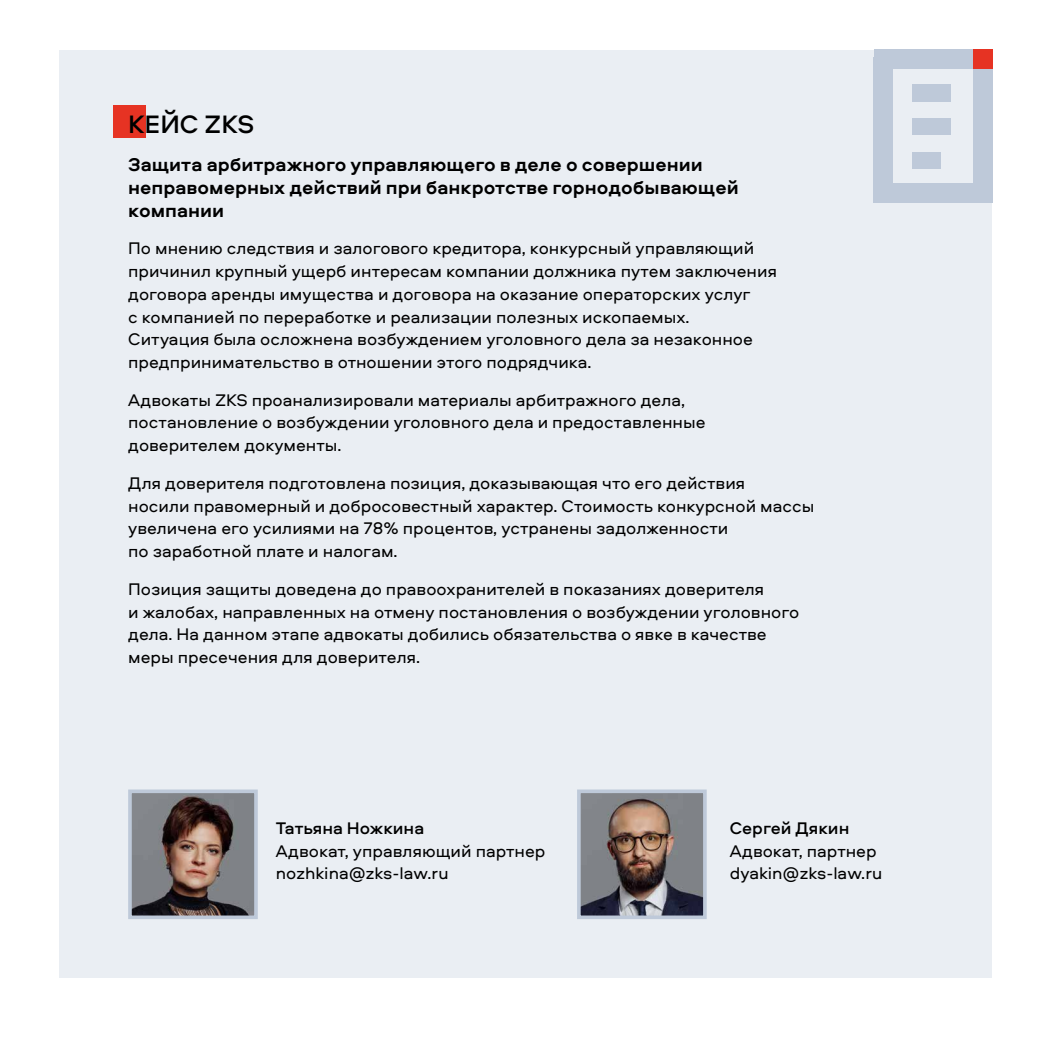
<style>
.page{position:relative;width:1042px;height:1042px;background:#fff}
.page>*{position:absolute;margin:0;border:0;box-sizing:border-box;transform-origin:0 0}
.t1{font:500 26.25px "Aeroport";color:#000}
.t2{font:700 19.25px/22.8px "Aeroport";color:#000}
.t3{font:17.5px/22.8px "Aeroport";color:#000}
.t4{font:500 17.5px "Aeroport";color:#000}
</style>
<div class="page">
<div style="left:60px;top:50px;width:932px;height:927px;background:#eaeef3"></div>
<div style="left:874px;top:50px;width:114px;height:19px;background:#bec9d9"></div>
<div style="left:874px;top:184px;width:114px;height:19px;background:#bec9d9"></div>
<div style="left:874px;top:57px;width:19px;height:146px;background:#bec9d9"></div>
<div style="left:973px;top:57px;width:19px;height:146px;background:#bec9d9"></div>
<div style="left:912px;top:84px;width:38px;height:18px;background:#bec9d9"></div>
<div style="left:912px;top:152px;width:29px;height:17px;background:#bec9d9"></div>
<div style="left:912px;top:118px;width:38px;height:17px;background:#bec9d9"></div>
<div style="left:973px;top:50px;width:19px;height:19px;background:#e63323"></div>
<div style="left:113px;top:106px;width:32px;height:32px;background:#e63323"></div>
<img style="left:133px;top:794px;width:120px;height:120px">
<div style="left:128px;top:789px;width:130px;height:130px;border:4px solid #bec9d9"></div>
<img style="left:582px;top:794px;width:120px;height:120px">
<div style="left:577px;top:789px;width:130px;height:130px;border:4px solid #bec9d9"></div>
<h1 class="t1" style="left:128px;top:106px;width:127px">КЕЙС ZKS</h1>
<p class="t2" style="left:128px;top:152px;width:612px">Защита арбитражного управляющего в деле о совершении неправомерных действий при банкротстве горнодобывающей компании</p>
<p class="t3" style="left:128px;top:236px;width:650px">По мнению следствия и залогового кредитора, конкурсный управляющий причинил крупный ущерб интересам компании должника путем заключения договора аренды имущества и договора на оказание операторских услуг<br>с компанией по переработке и реализации полезных ископаемых.<br>Ситуация была осложнена возбуждением уголовного дела за незаконное предпринимательство в отношении этого подрядчика.</p>
<p class="t3" style="left:128px;top:387px;width:579px">Адвокаты ZKS проанализировали материалы арбитражного дела, постановление о возбуждении уголовного дела и предоставленные доверителем документы.</p>
<p class="t3" style="left:128px;top:471px;width:688px">Для доверителя подготовлена позиция, доказывающая что его действия<br>носили правомерный и добросовестный характер. Стоимость конкурсной массы увеличена его усилиями на 78% процентов, устранены задолженности<br>по заработной плате и налогам.</p>
<p class="t3" style="left:128px;top:576px;width:672px">Позиция защиты доведена до правоохранителей в показаниях доверителя<br>и жалобах, направленных на отмену постановления о возбуждении уголовного дела. На данном этапе адвокаты добились обязательства о явке в качестве меры пресечения для доверителя.</p>
<p class="t4" style="left:276px;top:815px;width:150px">Татьяна Ножкина</p>
<p class="t3" style="left:276px;top:838px;width:271px">Адвокат, управляющий партнер nozhkina@zks-law.ru</p>
<p class="t4" style="left:730px;top:815px;width:121px">Сергей Дякин</p>
<p class="t3" style="left:730px;top:838px;width:154px">Адвокат, партнер dyakin@zks-law.ru</p>
</div>
